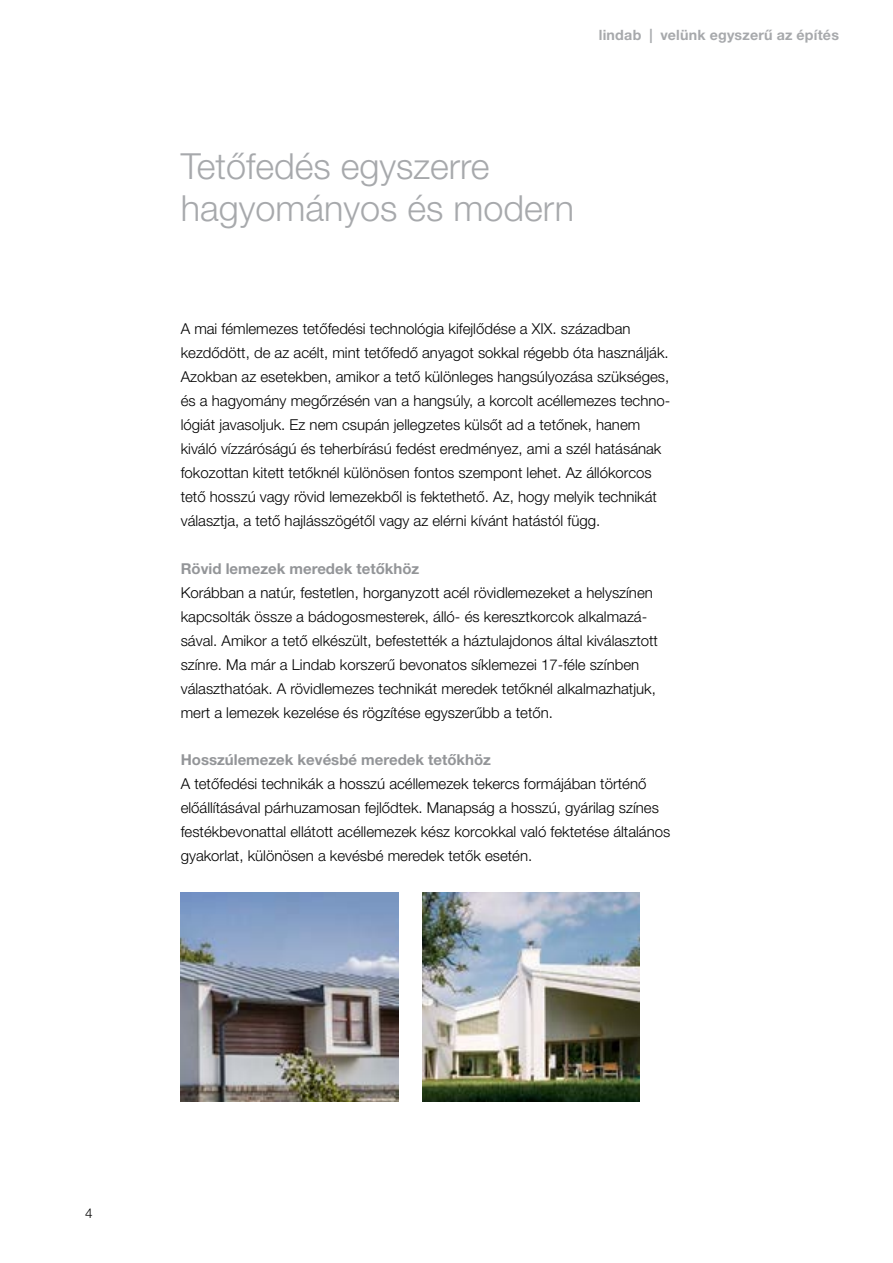
<style>
.page{position:relative;width:893px;height:1263px;background:#fff}
.page>*{position:absolute;margin:0;border:0;box-sizing:border-box;transform-origin:0 0}
.t1{font:300 36px/42px "Helvetica Neue LT Pro";color:#a7a9ac}
.t2{font:300 15px/24px "Helvetica Neue LT Pro";color:#000}
.t3{font:700 15px "Helvetica Neue LT Pro";color:#939598}
.t4{font:700 14.25px "Helvetica Neue LTH";letter-spacing:.015em;color:#a7a9ac}
.t5{font:300 13.5px "Helvetica Neue LT Pro";color:#000}
</style>
<div class="page">
<img style="left:181px;top:892px;width:217px;height:209px">
<img style="left:423px;top:892px;width:217px;height:209px">
<p class="t4" style="left:599px;top:26px;width:242px">lindab | velünk egyszerű az építés</p>
<h1 class="t1" style="left:181px;top:144px;width:395px">Tetőfedés egyszerre hagyományos és modern</h1>
<p class="t2" style="left:181px;top:316px;width:491px">A mai fémlemezes tetőfedési technológia kifejlődése a XIX. században kezdődött, de az acélt, mint tetőfedő anyagot sokkal régebb óta használják.<br>Azokban az esetekben, amikor a tető különleges hangsúlyozása szükséges, és a hagyomány megőrzésén van a hangsúly, a korcolt acéllemezes techno&shy;lógiát javasoljuk. Ez nem csupán jellegzetes külsőt ad a tetőnek, hanem kiváló vízzáróságú és teherbírású fedést eredményez, ami a szél hatásának fokozottan kitett tetőknél különösen fontos szempont lehet. Az állókorcos tető hosszú vagy rövid lemezekből is fektethető. Az, hogy melyik technikát választja, a tető hajlásszögétől vagy az elérni kívánt hatástól függ.</p>
<p class="t3" style="left:181px;top:559px;width:240px">Rövid lemezek meredek tetőkhöz</p>
<p class="t2" style="left:181px;top:580px;width:479px">Korábban a natúr, festetlen, horganyzott acél rövidlemezeket a helyszínen kapcsolták össze a bádogosmesterek, álló- és keresztkorcok alkalmazá&shy;sával. Amikor a tető elkészült, befestették a háztulajdonos által kiválasztott színre. Ma már a Lindab korszerű bevonatos síklemezei 17-féle színben választhatóak. A rövidlemezes technikát meredek tetőknél alkalmazhatjuk, mert a lemezek kezelése és rögzítése egyszerűbb a tetőn.</p>
<p class="t3" style="left:181px;top:750px;width:312px">Hosszúlemezek kevésbé meredek tetőkhöz</p>
<p class="t2" style="left:181px;top:771px;width:491px">A tetőfedési technikák a hosszú acéllemezek tekercs formájában történő előállításával párhuzamosan fejlődtek. Manapság a hosszú, gyárilag színes festékbevonattal ellátott acéllemezek kész korcokkal való fektetése általános gyakorlat, különösen a kevésbé meredek tetők esetén.</p>
<p class="t5" style="left:85px;top:1205px;width:9px">4</p>
</div>
